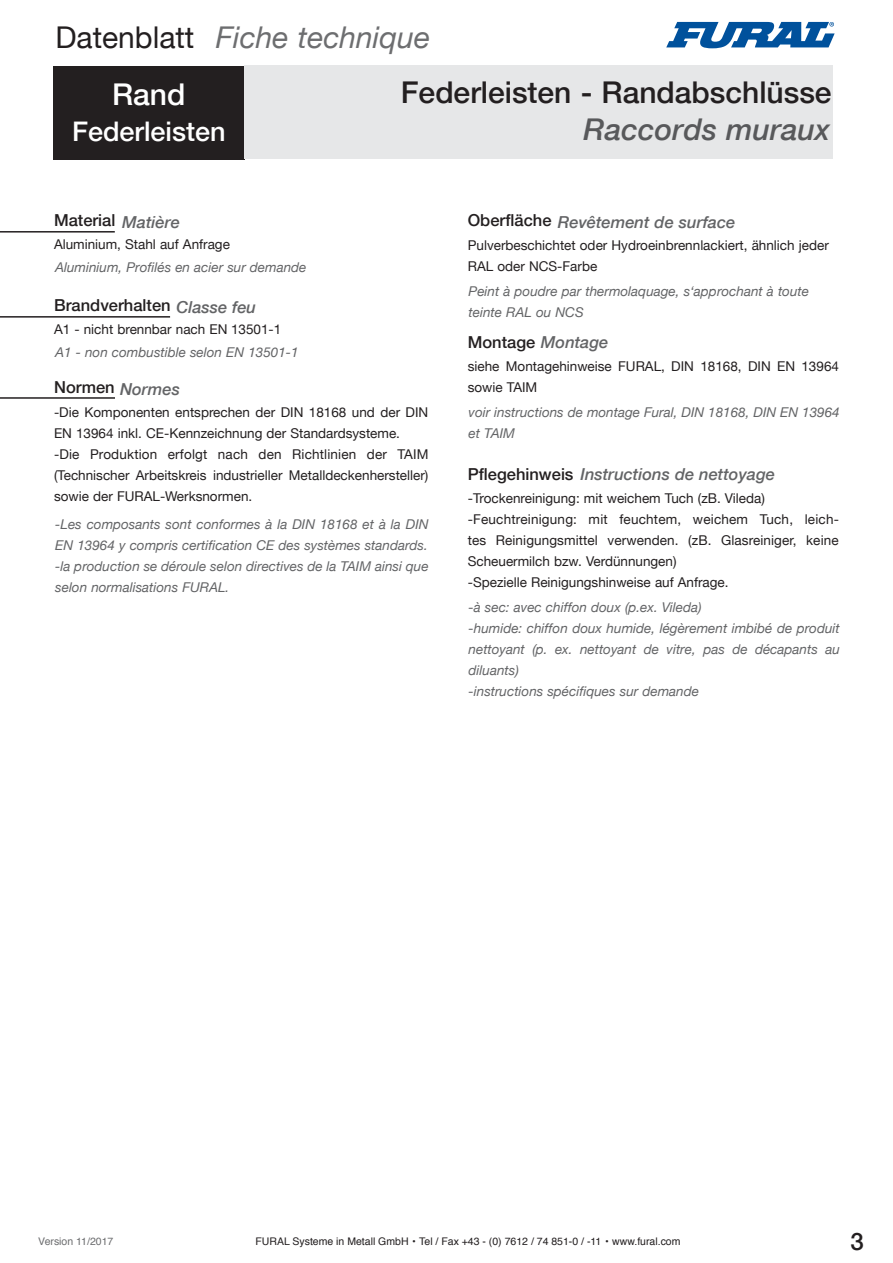
<style>
.page{position:relative;width:893px;height:1263px;background:#fff}
.page>*{position:absolute;margin:0;border:0;box-sizing:border-box;transform-origin:0 0}
.t1{font:500 30px "Helvetica Neue LT";color:#231f20}
.t2{font:italic 500 30px "Helvetica Neue LT";color:#58595b}
.t3{font:italic 30px "Helvetica Neue LT";color:#6d6e70}
.t4{font:30px "Helvetica Neue LT";color:#231f20}
.t5{font:500 30px "Helvetica Neue LT";color:#fff}
.t6{font:500 27px "Helvetica Neue LT";color:#fff}
.t7{font:500 24px "Helvetica Neue LT";color:#231f20}
.t8{font:italic 500 16.5px "Helvetica Neue LT";color:#636466}
.t9{font:500 16.5px "Helvetica Neue LT";color:#231f20}
.t10{font:13.5px/21px "Helvetica Neue LT";color:#231f20}
.t11{font:italic 13.5px/21px "Helvetica Neue LT";color:#636466}
.t12{font:10.5px "Helvetica";color:#231f20}
.t13{font:10.5px "Helvetica";color:#6d6e70}
.s1{font-style:italic;color:#636466}
.s2{font-style:normal;color:#231f20}
</style>
<div class="page">
<div style="left:53px;top:66px;width:191px;height:93px;background:#231f20"></div>
<svg style="left:666px;top:22px;width:169px;height:26px"></svg>
<div style="left:244px;top:66px;width:589px;height:93px;background:#e6e7e8"></div>
<hr style="left:0;top:231px;width:115px;height:2px;background:#231f20">
<hr style="left:0;top:316px;width:170px;height:2px;background:#231f20">
<hr style="left:0;top:397px;width:115px;height:2px;background:#231f20">
<h1 class="t4" style="left:55px;top:26px;width:140px">Datenblatt</h1>
<h1 class="t3" style="left:216px;top:27px;width:216px">Fiche technique</h1>
<h1 class="t5" style="left:112px;top:77px;width:75px">Rand</h1>
<h2 class="t6" style="left:72px;top:116px;width:155px">Federleisten</h2>
<h1 class="t1" style="left:401px;top:75px;width:432px">Federleisten - Randabschlüsse</h1>
<h1 class="t2" style="left:584px;top:111px;width:248px">Raccords muraux</h1>
<p class="t9" style="left:54px;top:210px;width:63px">Material</p>
<p class="t10" style="left:54px;top:235px;width:177px">Aluminium, Stahl auf Anfrage</p>
<p class="t8" style="left:122px;top:212px;width:59px">Matière</p>
<p class="t11" style="left:55px;top:258px;width:253px">Aluminium, Profilés en acier sur demande</p>
<p class="t9" style="left:468px;top:211px;width:85px">Oberfläche</p>
<p class="t10" style="left:468px;top:235px;width:363px">Pulverbeschichtet oder Hydroeinbrennlackiert, ähnlich jeder<br>RAL oder NCS-Farbe</p>
<p class="t8" style="left:558px;top:212px;width:179px">Revêtement de surface</p>
<p class="t9" style="left:54px;top:295px;width:118px">Brandverhalten</p>
<p class="t10" style="left:54px;top:320px;width:229px">A1 - nicht brennbar nach EN 13501-1</p>
<p class="t8" style="left:176px;top:297px;width:81px">Classe feu</p>
<p class="t11" style="left:55px;top:343px;width:245px">A1 - non combustible selon EN 13501-1</p>
<p class="t9" style="left:54px;top:378px;width:62px">Normen</p>
<p class="t10" style="left:54px;top:402px;width:376px">-Die Komponenten entsprechen der DIN 18168 und der DIN EN 13964 inkl. CE-Kennzeichnung der Standardsysteme. -Die Produktion erfolgt nach den Richtlinien der TAIM (Technischer Arbeitskreis industrieller Metalldeckenhersteller) sowie der FURAL-Werksnormen.</p>
<p class="t8" style="left:120px;top:380px;width:61px">Normes</p>
<p class="t11" style="left:55px;top:515px;width:375px;text-align:justify">-Les composants sont conformes à la DIN 18168 et à la DIN EN 13964 y compris certification CE des systèmes standards. -la production se déroule selon directives de la TAIM ainsi que selon normalisations FURAL.</p>
<p class="t11" style="left:469px;top:282px;width:342px">Peint à poudre par thermolaquage, s‘approchant à toute teinte RAL ou NCS</p>
<p class="t9" style="left:468px;top:332px;width:142px">Montage <span class="s1">Montage</span></p>
<p class="t10" style="left:468px;top:357px;width:373px">siehe Montagehinweise FURAL, DIN 18168, DIN EN 13964 sowie TAIM</p>
<p class="t11" style="left:469px;top:403px;width:373px">voir instructions de montage Fural, DIN 18168, DIN EN 13964 et TAIM</p>
<p class="t8" style="left:468px;top:464px;width:309px"><span class="s2">Pflegehinweis</span> Instructions de nettoyage</p>
<p class="t10" style="left:468px;top:488px;width:373px">-Trockenreinigung: mit weichem Tuch (zB. Vileda) -Feuchtreinigung: mit feuchtem, weichem Tuch, leich&shy;tes Reinigungsmittel verwenden. (zB. Glasreiniger, keine Scheuermilch bzw. Verdünnungen)<br>-Spezielle Reinigungshinweise auf Anfrage.</p>
<p class="t11" style="left:469px;top:598px;width:373px">-à sec: avec chiffon doux (p.ex. Vileda)<br>-humide: chiffon doux humide, légèrement imbibé de produit nettoyant (p. ex. nettoyant de vitre, pas de décapants au diluants)<br>-instructions spécifiques sur demande</p>
<p class="t13" style="left:38px;top:1235px;width:77px">Version 11/2017</p>
<p class="t12" style="left:256px;top:1235px;width:426px">FURAL Systeme in Metall GmbH Tel / Fax +43 - (0) 7612 / 74 851-0 / -11 www.fural.com</p>
<h3 class="t7" style="left:850px;top:1228px;width:15px">3</h3>
</div>
